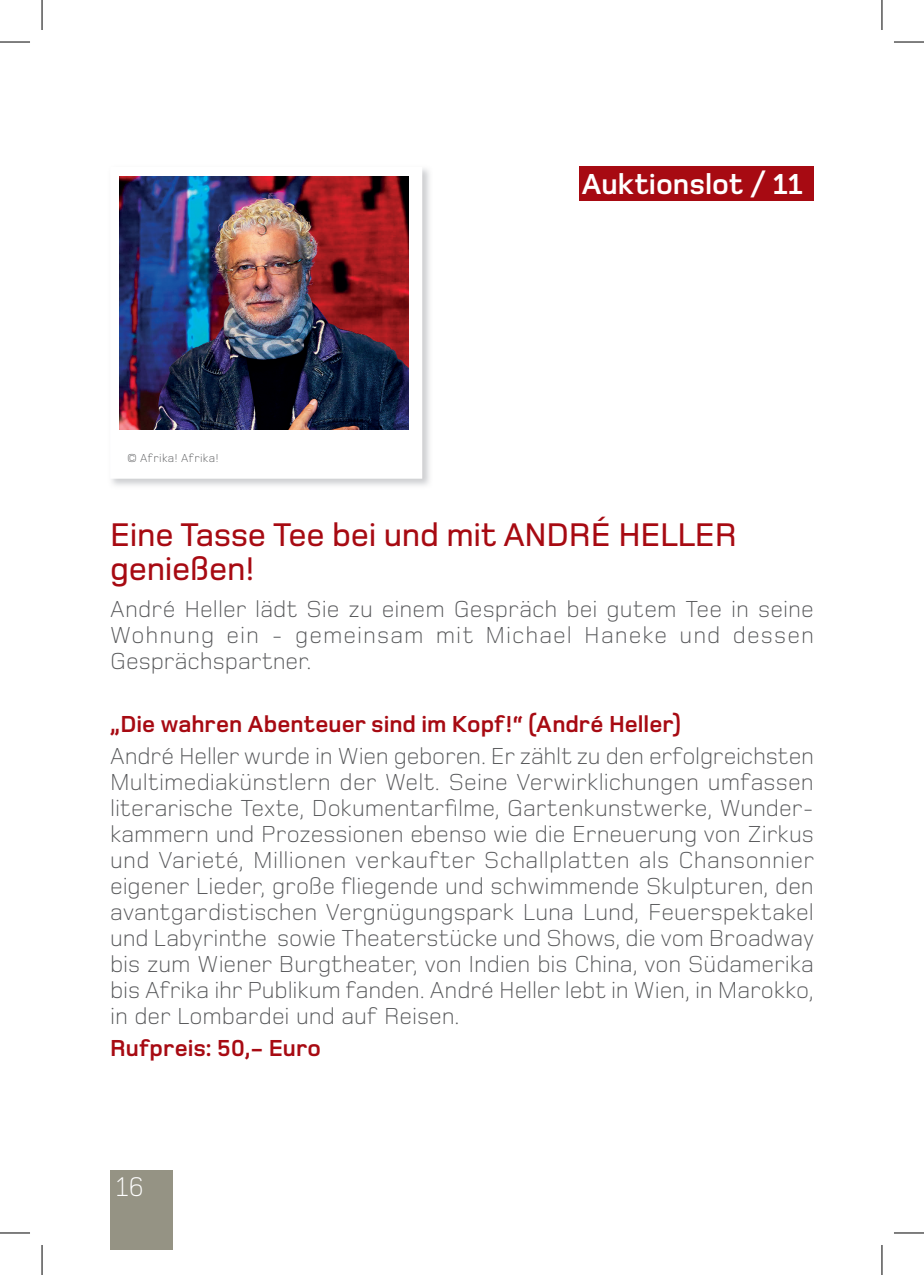
<style>
.page{position:relative;width:924px;height:1275px;background:#fff}
.page>*{position:absolute;margin:0;border:0;box-sizing:border-box;transform-origin:0 0}
.t1{font:500 34px/34px "Foundry Monoline";letter-spacing:-.01em;color:#a70a12}
.t2{font:700 30px "Foundry Monoline";color:#fff}
.t3{font:300 28px "Foundry Monoline";color:#fff}
.t4{font:300 24px/26px "Foundry Monoline";color:#57585a;text-align:justify}
.t5{font:700 24px "Foundry Monoline";color:#a70a12}
.t6{font:300 12px "Foundry Monoline";letter-spacing:.035em;color:#57585a}
</style>
<div class="page">
<div style="left:110px;top:1170px;width:62px;height:80px;background:#959384"></div>
<img style="left:111px;top:168px;width:319px;height:318px">
<div style="left:110px;top:167px;width:312px;height:312px;background:#fff"></div>
<div style="left:579px;top:167px;width:234px;height:34px;background:#a70a12"></div>
<img style="left:119px;top:177px;width:289px;height:252px">
<hr style="left:0;top:42px;width:30px;height:1px;background:#000">
<hr style="left:893px;top:42px;width:30px;height:1px;background:#000">
<hr style="left:0;top:1232px;width:30px;height:1px;background:#000">
<hr style="left:893px;top:1232px;width:30px;height:1px;background:#000">
<hr style="left:42px;top:0;width:1px;height:30px;background:#000">
<hr style="left:42px;top:1245px;width:1px;height:30px;background:#000">
<hr style="left:881px;top:0;width:1px;height:30px;background:#000">
<hr style="left:881px;top:1245px;width:1px;height:30px;background:#000">
<p class="t6" style="left:127px;top:451px;width:93px">© Afrika! Afrika!</p>
<p class="t2" style="left:581px;top:168px;width:222px">Auktionslot / 11</p>
<h1 class="t1" style="left:110px;top:517px;width:628px">eine tasse tee bei und mit anDrÉ heller genießen!</h1>
<p class="t4" style="left:110px;top:596px;width:705px">André Heller lädt Sie zu einem Gespräch bei gutem Tee in seine Wohnung ein - gemeinsam mit Michael Haneke und dessen Gesprächspartner.</p>
<p class="t5" style="left:110px;top:711px;width:572px">„Die wahren Abenteuer sind im Kopf!“ (André Heller)</p>
<p class="t4" style="left:110px;top:743px;width:705px">André Heller wurde in Wien geboren. Er zählt zu den erfolgreichsten Multimediakünstlern der Welt. Seine Verwirklichungen umfassen literarische Texte, Dokumentarfilme, Gartenkunstwerke, Wunder&shy;kammern und Prozessionen ebenso wie die Erneuerung von Zirkus und Varieté, Millionen verkaufter Schallplatten als Chansonnier eigener Lieder, große fliegende und schwimmende Skulpturen, den avantgardistischen Vergnügungspark Luna Lund, Feuerspektakel und Labyrinthe sowie Theaterstücke und Shows, die vom Broadway bis zum Wiener Burgtheater, von Indien bis China, von Südamerika bis Afrika ihr Publikum fanden. André Heller lebt in Wien, in Marokko, in der Lombardei und auf Reisen.</p>
<p class="t5" style="left:110px;top:1034px;width:212px">Rufpreis: 50,- Euro</p>
<p class="t3" style="left:116px;top:1171px;width:30px">16</p>
</div>
